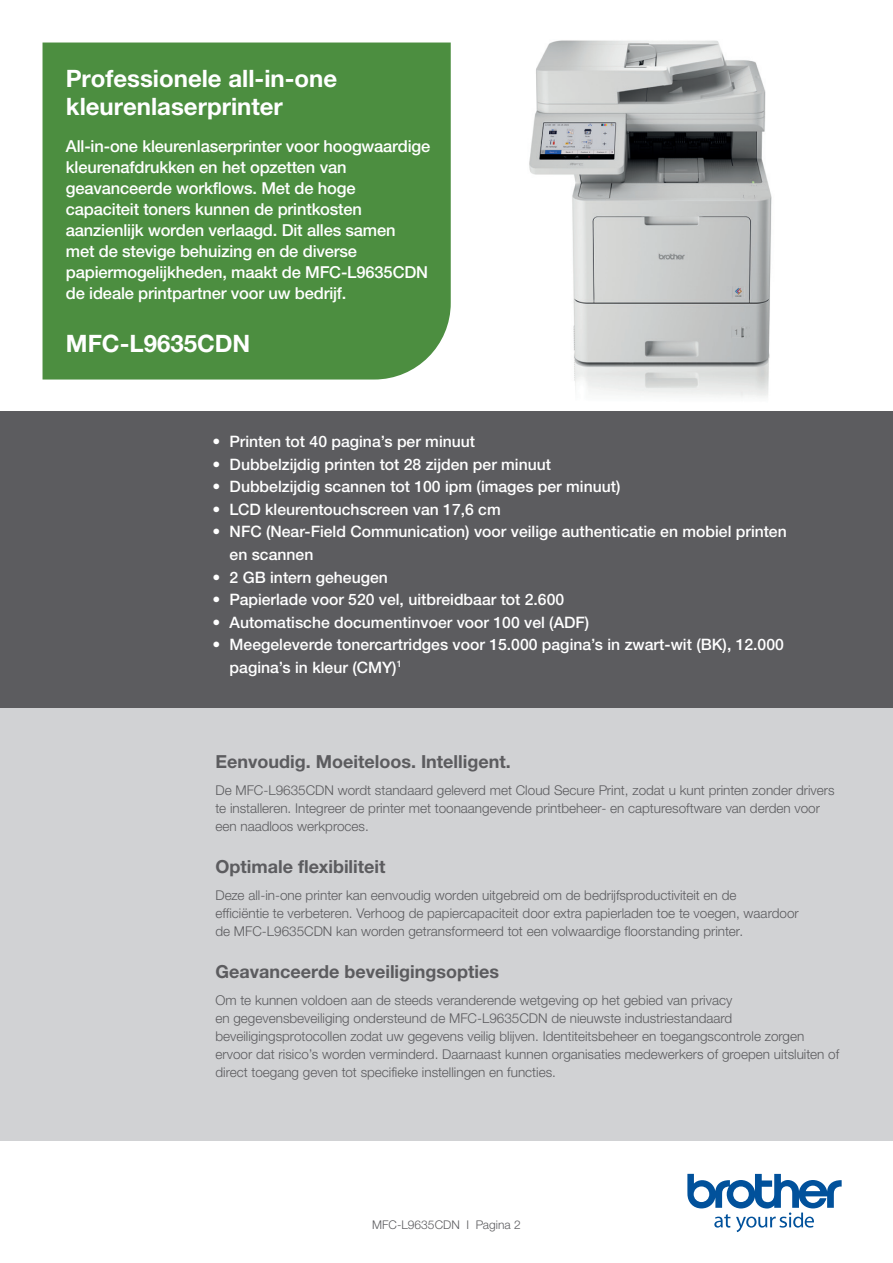
<style>
.page{position:relative;width:893px;height:1263px;background:#fff}
.page>*{position:absolute;margin:0;border:0;box-sizing:border-box;transform-origin:0 0}
.t1{font:700 24px "Helvetica Neue LTW1 G";color:#fff}
.Body{font:700 18px "Helvetica Neue LTW1 G";color:#5c5c5f}
.t2{font:500 16.5px/21px "Helvetica Neue LTW1 G";letter-spacing:-.01em;color:#fff}
.t3{font:500 15.75px/22.5px "Helvetica Neue LTW1 G";color:#fff}
.Body-2{font:300 13.5px/18px "Helvetica Neue LTW1 G";color:#5c5c5f}
.Body-3{font:300 12px "Helvetica Neue LTW1 G";color:#5c5c5f}
</style>
<div class="page">
<div style="left:0;top:642px;width:893px;height:499px;background:#d1d2d4"></div>
<div style="left:43px;top:43px;width:408px;height:336px;background:#4c8e40"></div>
<div style="left:0;top:411px;width:893px;height:296px;background:#5c5c5f"></div>
<img style="left:529px;top:40px;width:243px;height:357px">
<svg style="left:687px;top:1174px;width:155px;height:58px"></svg>
<p class="t1" style="left:66px;top:63px;width:273px">Professionele all-in-one</p>
<p class="t1" style="left:66px;top:92px;width:218px">kleurenlaserprinter</p>
<p class="t2" style="left:66px;top:136px;width:366px">All-in-one kleurenlaserprinter voor hoogwaardige kleurenafdrukken en het opzetten van geavanceerde workflows. Met de hoge capaciteit toners kunnen de printkosten aanzienlijk worden verlaagd. Dit alles samen<br>met de stevige behuizing en de diverse papiermogelijkheden, maakt de MFC-L9635CDN de ideale printpartner voor uw bedrijf.</p>
<p class="t1" style="left:66px;top:328px;width:186px">MFC-L9635CDN</p>
<p class="t3" style="left:213px;top:431px;width:264px">• Printen tot 40 pagina’s per minuut</p>
<p class="t3" style="left:213px;top:453px;width:340px">• Dubbelzijdig printen tot 28 zijden per minuut</p>
<p class="t3" style="left:213px;top:476px;width:409px">• Dubbelzijdig scannen tot 100 ipm (images per minuut)</p>
<p class="t3" style="left:213px;top:498px;width:290px">• LCD kleurentouchscreen van 17,6 cm</p>
<p class="t3" style="left:230px;top:521px;width:559px;text-indent:-17px">• NFC (Near-Field Communication) voor veilige authenticatie en mobiel printen en scannen</p>
<p class="t3" style="left:213px;top:566px;width:177px">• 2 GB intern geheugen</p>
<p class="t3" style="left:213px;top:588px;width:353px">• Papierlade voor 520 vel, uitbreidbaar tot 2.600</p>
<p class="t3" style="left:213px;top:611px;width:378px">• Automatische documentinvoer voor 100 vel (ADF)</p>
<p class="t3" style="left:230px;top:633px;width:556px;text-indent:-17px">• Meegeleverde tonercartridges voor 15.000 pagina’s in zwart-wit (BK), 12.000 pagina’s in kleur (CMY)<sup>1</sup></p>
<p class="Body" style="left:215px;top:750px;width:297px">Eenvoudig. Moeiteloos. Intelligent.</p>
<p class="Body-2" style="left:215px;top:781px;width:621px">De MFC-L9635CDN wordt standaard geleverd met Cloud Secure Print, zodat u kunt printen zonder drivers te installeren. Integreer de printer met toonaangevende printbeheer- en capturesoftware van derden voor een naadloos werkproces.</p>
<p class="Body" style="left:215px;top:855px;width:172px">Optimale flexibiliteit</p>
<p class="Body-2" style="left:215px;top:886px;width:522px">Deze all-in-one printer kan eenvoudig worden uitgebreid om de bedrijfsproductiviteit en de</p>
<p class="Body-2" style="left:215px;top:904px;width:585px">efficiëntie te verbeteren. Verhoog de papiercapaciteit door extra papierladen toe te voegen, waardoor</p>
<p class="Body-2" style="left:215px;top:922px;width:529px">de MFC-L9635CDN kan worden getransformeerd tot een volwaardige floorstanding printer.</p>
<p class="Body" style="left:215px;top:960px;width:285px">Geavanceerde beveiligingsopties</p>
<p class="Body-2" style="left:215px;top:991px;width:625px">Om te kunnen voldoen aan de steeds veranderende wetgeving op het gebied van privacy<br>en gegevensbeveiliging ondersteund de MFC-L9635CDN de nieuwste industriestandaard beveiligingsprotocollen zodat uw gegevens veilig blijven. Identiteitsbeheer en toegangscontrole zorgen ervoor dat risico’s worden verminderd. Daarnaast kunnen organisaties medewerkers of groepen uitsluiten of direct toegang geven tot specifieke instellingen en functies.</p>
<p class="Body-3" style="left:372px;top:1217px;width:150px">MFC-L9635CDN I Pagina 2</p>
</div>
